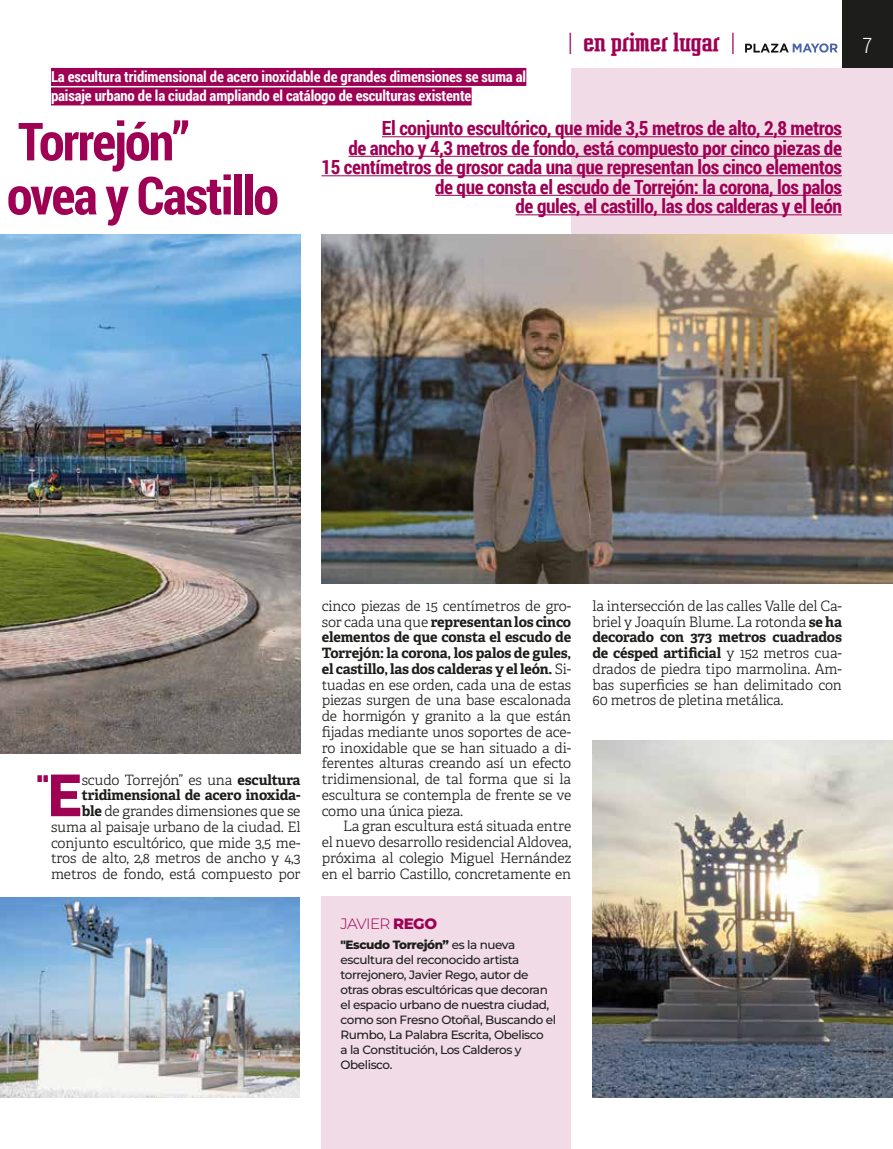
<style>
.page{position:relative;width:893px;height:1149px;background:#fff}
.page>*{position:absolute;margin:0;border:0;box-sizing:border-box;transform-origin:0 0}
.t1{font:800 58.65px "Raleway";color:#9e0054}
.t2{font:700 52.5px/54px "Roboto Condensed";letter-spacing:-.035em;color:#9e0054}
.t3{font:800 33px "Raleway";color:#9e0054}
.t4{font:700 24px "Vahika";letter-spacing:-.02em;color:#9e0054}
.t5{font:300 21px "Roboto Condensed";color:#fff}
.t6{font:700 19.5px/19.5px "Roboto Condensed";letter-spacing:-.02em;color:#9e0054;text-align:right}
.t7{font:700 15px/19.5px "Roboto Condensed";letter-spacing:-.01em;color:#fff}
.t8{font:300 15px "Montserrat";letter-spacing:-.05em;color:#9e0054}
.t9{font:300 14.25px/15.8px "Adelle";letter-spacing:-.01em;color:#1d1d1b;text-align:justify}
.t10{font:500 12px/15px "Montserrat";letter-spacing:-.035em;color:#1d1d1b}
.s1{font-weight:400}
.s2{font-weight:700}
.s3{font-weight:800}
</style>
<div class="page">
<div style="left:842px;top:0;width:51px;height:68px;background:#1d1d1b"></div>
<div style="left:571px;top:68px;width:322px;height:170px;background:#f0dbe6"></div>
<svg style="left:745px;top:43px;width:93px;height:10px"></svg>
<div style="left:51px;top:68px;width:475px;height:18px;background:#9e0054"></div>
<div style="left:51px;top:87px;width:421px;height:18px;background:#9e0054"></div>
<img style="left:592px;top:740px;width:301px;height:357px">
<img style="left:0;top:234px;width:300px;height:519px">
<img style="left:322px;top:234px;width:571px;height:349px">
<img style="left:0;top:897px;width:299px;height:200px">
<hr style="left:382px;top:136px;width:460px;height:1px;background:#9e0054">
<hr style="left:348px;top:156px;width:494px;height:1px;background:#9e0054">
<hr style="left:321px;top:175px;width:521px;height:1px;background:#9e0054">
<hr style="left:435px;top:195px;width:407px;height:1px;background:#9e0054">
<hr style="left:516px;top:214px;width:326px;height:1px;background:#9e0054">
<div style="left:322px;top:896px;width:249px;height:252px;background:#f0dbe6"></div>
<h3 class="t4" style="left:568px;top:27px;width:169px"><span class="s1">|</span> en primer lugar <span class="s1">|</span></h3>
<h3 class="t5" style="left:862px;top:31px;width:11px">7</h3>
<p class="t7" style="left:51px;top:66px;width:477px">La escultura tridimensional de acero inoxidable de grandes dimensiones se suma al paisaje urbano de la ciudad ampliando el catálogo de esculturas existente</p>
<h2 class="t2" style="left:7px;top:113px;width:273px">Torrejón” ovea y Castillo</h2>
<p class="t6" style="left:321px;top:118px;width:522px">El conjunto escultórico, que mide 3,5 metros de alto, 2,8 metros<br>de ancho y 4,3 metros de fondo, está compuesto por cinco piezas de<br>15 centímetros de grosor cada una que representan los cinco elementos de que consta el escudo de Torrejón: la corona, los palos<br>de gules, el castillo, las dos calderas y el león</p>
<p class="t9" style="left:51px;top:771px;width:251px;text-align:right">scudo Torrejón” es una <span class="s2">escultura tridimensional de acero inoxida-<br>ble</span> de grandes dimensiones que se suma al paisaje urbano de la ciudad. El conjunto escultórico, que mide 3,5 me&shy;tros de alto, 2,8 metros de ancho y 4,3 metros de fondo, está compuesto por</p>
<h1 class="t1" style="left:47px;top:762px;width:37px">E</h1>
<h3 class="t3" style="left:36px;top:768px;width:16px">"</h3>
<p class="t9" style="left:322px;top:598px;width:251px">cinco piezas de 15 centímetros de gro&shy;sor cada una que <span class="s2">representan los cinco elementos de que consta el escudo de Torrejón: la corona, los palos de gules, el castillo, las dos calderas y el león.</span> Si&shy;tuadas en ese orden, cada una de estas piezas surgen de una base escalonada de hormigón y granito a la que están fijadas mediante unos soportes de ace&shy;ro inoxidable que se han situado a di&shy;ferentes alturas creando así un efecto tridimensional, de tal forma que si la escultura se contempla de frente se ve como una única pieza.</p>
<p class="t9" style="left:322px;top:818px;width:251px;text-indent:21px">La gran escultura está situada entre el nuevo desarrollo residencial Aldovea, próxima al colegio Miguel Hernández en el barrio Castillo, concretamente en</p>
<p class="t8" style="left:340px;top:913px;width:98px">JAVIER <span class="s3">REGO</span></p>
<p class="t10" style="left:340px;top:936px;width:217px"><span class="s3">"Escudo Torrejón”</span> es la nueva escultura del reconocido artista torrejonero, Javier Rego, autor de otras obras escultóricas que decoran el espacio urbano de nuestra ciudad, como son Fresno Otoñal, Buscando el<br>Rumbo, La Palabra Escrita, Obelisco<br>a la Constitución, Los Calderos y<br>Obelisco.</p>
<p class="t9" style="left:592px;top:598px;width:251px">la intersección de las calles Valle del Ca&shy;briel y Joaquín Blume. La rotonda <span class="s2">se ha decorado con 373 metros cuadrados de césped artificial</span> y 152 metros cua&shy;drados de piedra tipo marmolina. Am&shy;bas superficies se han delimitado con 60 metros de pletina metálica.</p>
</div>
